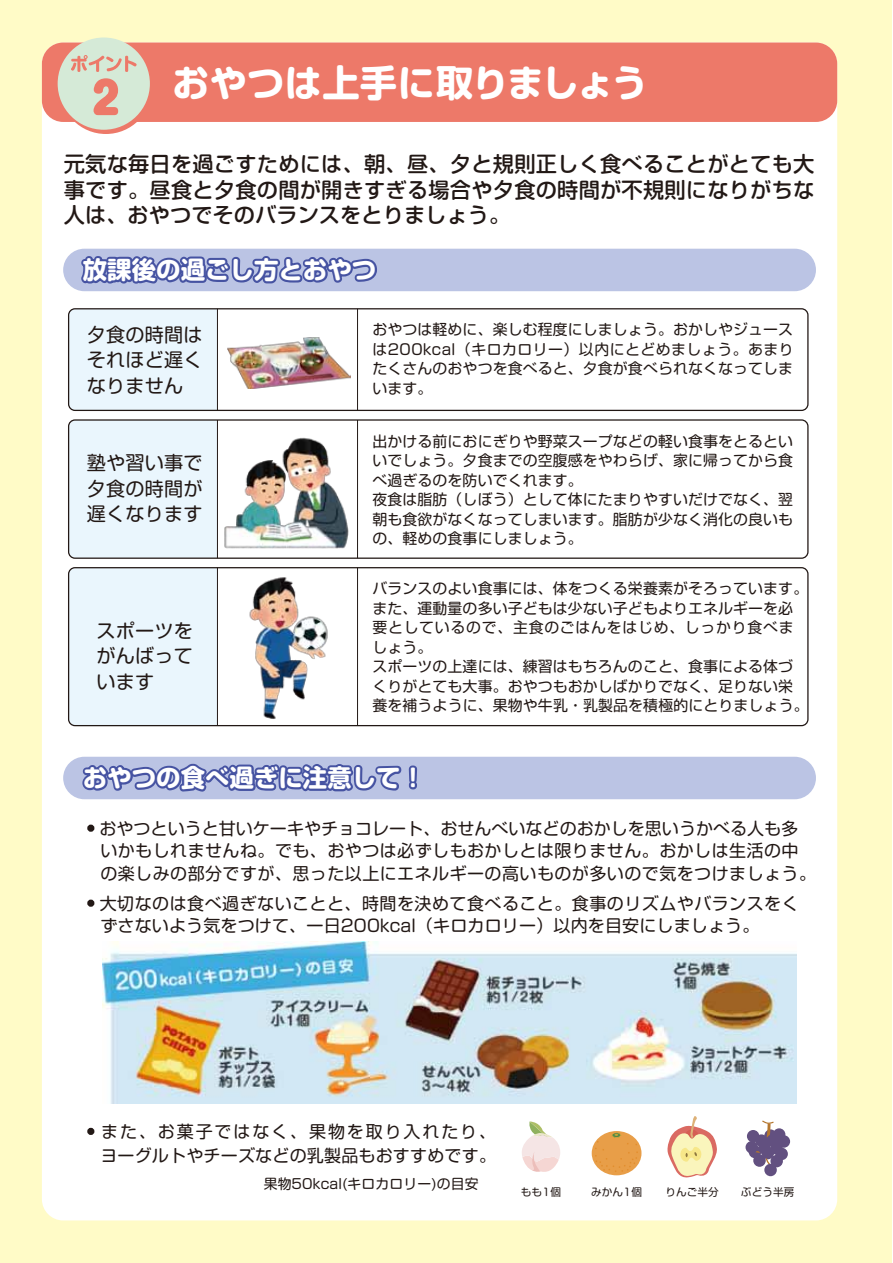
<style>
.page{position:relative;width:893px;height:1263px;background:#fff}
.page>*{position:absolute;margin:0;border:0;box-sizing:border-box;transform-origin:0 0}
.t1{font:700 37.2px "Soft Go Std";color:#fff}
.t2{font:700 24.45px "Soft Go Std";color:#fff}
.t3{font:500 21.3px/25.5px "Soft Go Std";letter-spacing:.01em;color:#221815;text-align:justify}
.t4{font:19.2px/25.5px "Soft Go Std";letter-spacing:.01em;color:#221815;text-align:justify}
.t5{font:16.95px/22.5px "Soft Go Std";letter-spacing:.025em;color:#221815}
.t6{font:14.85px/19.5px "Soft Go Std";letter-spacing:.01em;color:#221815}
.t7{font:13.8px "Soft Go Std";letter-spacing:.01em;color:#221815}
.t8{font:10.65px "Soft Go Std";letter-spacing:.01em;color:#221815}
</style>
<div class="page">
<div style="left:0;top:0;width:892px;height:1263px;background:#fffbc7"></div>
<div style="left:42px;top:43px;width:795px;height:1177px;background:#fff;border-radius:21px"></div>
<div style="left:42px;top:43px;width:795px;height:79px;background:#ed7969;border-radius:21px"></div>
<div style="left:60px;top:42px;width:92px;height:92px;background:#ed7969;border-radius:50%"></div>
<div style="left:58px;top:38px;width:92px;height:92px;background:#d5ead7;border-radius:50%"></div>
<svg style="left:71px;top:55px;width:66px;height:17px"></svg>
<div style="left:63px;top:249px;width:753px;height:42px;background:#bbc4e4;border-radius:21px"></div>
<svg style="left:78px;top:248px;width:301px;height:36px"></svg>
<div style="left:63px;top:757px;width:753px;height:42px;background:#bbc4e4;border-radius:21px"></div>
<div style="left:87px;top:824px;width:7px;height:8px;border:4px solid #221815;border-radius:50%"></div>
<div style="left:87px;top:899px;width:7px;height:8px;border:4px solid #221815;border-radius:50%"></div>
<div style="left:87px;top:1128px;width:7px;height:7px;border:4px solid #221815;border-radius:50%"></div>
<svg style="left:94px;top:78px;width:24px;height:37px"></svg>
<div style="left:70px;top:310px;width:147px;height:99px;background:#eaf6fd"></div>
<svg style="left:70px;top:421px;width:349px;height:374px"></svg>
<div style="left:68px;top:308px;width:741px;height:103px;border:1px solid #221815;border-radius:6px"></div>
<hr style="left:217px;top:309px;width:1px;height:101px;background:#221815">
<hr style="left:357px;top:309px;width:1px;height:101px;background:#221815">
<div style="left:68px;top:419px;width:741px;height:140px;border:1px solid #221815;border-radius:6px"></div>
<hr style="left:217px;top:420px;width:1px;height:138px;background:#221815">
<hr style="left:357px;top:420px;width:1px;height:138px;background:#221815">
<div style="left:68px;top:567px;width:741px;height:159px;border:1px solid #221815;border-radius:6px"></div>
<hr style="left:217px;top:568px;width:1px;height:158px;background:#221815">
<hr style="left:357px;top:568px;width:1px;height:158px;background:#221815">
<img style="left:228px;top:573px;width:118px;height:147px">
<img style="left:222px;top:433px;width:128px;height:117px">
<img style="left:228px;top:337px;width:123px;height:52px">
<img style="left:103px;top:941px;width:694px;height:163px">
<svg style="left:522px;top:1121px;width:38px;height:51px"></svg>
<div style="left:592px;top:1131px;width:49px;height:44px;background:#e89e48;border-radius:50%"></div>
<svg style="left:595px;top:1132px;width:43px;height:40px"></svg>
<svg style="left:667px;top:1116px;width:50px;height:62px"></svg>
<div style="left:775px;top:1148px;width:13px;height:12px;background:#625080;border-radius:50%"></div>
<div style="left:762px;top:1147px;width:12px;height:12px;background:#625080;border-radius:50%"></div>
<div style="left:770px;top:1142px;width:13px;height:12px;background:#625080;border-radius:50%"></div>
<div style="left:747px;top:1130px;width:12px;height:12px;background:#625080;border-radius:50%"></div>
<div style="left:749px;top:1146px;width:12px;height:12px;background:#625080;border-radius:50%"></div>
<div style="left:770px;top:1155px;width:13px;height:12px;background:#625080;border-radius:50%"></div>
<div style="left:778px;top:1135px;width:12px;height:13px;background:#625080;border-radius:50%"></div>
<div style="left:773px;top:1128px;width:12px;height:13px;background:#625080;border-radius:50%"></div>
<svg style="left:762px;top:1120px;width:12px;height:16px"></svg>
<div style="left:766px;top:1134px;width:13px;height:13px;background:#625080;border-radius:50%"></div>
<div style="left:755px;top:1134px;width:13px;height:13px;background:#625080;border-radius:50%"></div>
<svg style="left:752px;top:1151px;width:19px;height:15px"></svg>
<div style="left:745px;top:1141px;width:13px;height:12px;background:#625080;border-radius:50%"></div>
<div style="left:764px;top:1164px;width:13px;height:12px;background:#625080;border-radius:50%"></div>
<div style="left:758px;top:1142px;width:13px;height:12px;background:#625080;border-radius:50%"></div>
<h1 class="t1" style="left:172px;top:56px;width:477px">おやつは上手に取りましょう</h1>
<h3 class="t3" style="left:64px;top:150px;width:752px">元気な毎日を過ごすためには、朝、昼、夕と規則正しく食べることがとても大事です。昼食と夕食の間が開きすぎる場合や夕食の時間が不規則になりがちな人は、おやつでそのバランスをとりましょう。</h3>
<h2 class="t2" style="left:83px;top:252px;width:295px">放課後の過ごし方とおやつ</h2>
<p class="t4" style="left:87px;top:320px;width:117px">夕食の時間はそれほど遅くなりません</p>
<p class="t6" style="left:372px;top:319px;width:423px;text-align:justify">おやつは軽めに、楽しむ程度にしましょう。おかしやジュースは200kcal（キロカロリー）以内にとどめましょう。あまりたくさんのおやつを食べると、夕食が食べられなくなってしまいます。</p>
<p class="t4" style="left:87px;top:449px;width:117px">塾や習い事で夕食の時間が遅くなります</p>
<p class="t4" style="left:97px;top:616px;width:98px">スポーツをがんばっています</p>
<p class="t6" style="left:372px;top:430px;width:422px">出かける前におにぎりや野菜スープなどの軽い食事をとるといいでしょう。夕食までの空腹感をやわらげ、家に帰ってから食べ過ぎるのを防いでくれます。<br>夜食は脂肪（しぼう）として体にたまりやすいだけでなく、翌朝も食欲がなくなってしまいます。脂肪が少なく消化の良いもの、軽めの食事にしましょう。</p>
<p class="t6" style="left:372px;top:578px;width:438px">バランスのよい食事には、体をつくる栄養素がそろっています。また、運動量の多い子どもは少ない子どもよりエネルギーを必要としているので、主食のごはんをはじめ、しっかり食べましょう。<br>スポーツの上達には、練習はもちろんのこと、食事による体づくりがとても大事。おやつもおかしばかりでなく、足りない栄養を補うように、果物や牛乳・乳製品を積極的にとりましょう。</p>
<h2 class="t2" style="left:83px;top:760px;width:344px">おやつの食べ過ぎに注意して！</h2>
<p class="t5" style="left:100px;top:815px;width:717px;text-indent:-18px">・おやつというと甘いケーキやチョコレート、おせんべいなどのおかしを思いうかべる人も多いかもしれませんね。でも、おやつは必ずしもおかしとは限りません。おかしは生活の中の楽しみの部分ですが、思った以上にエネルギーの高いものが多いので気をつけましょう。</p>
<p class="t5" style="left:100px;top:890px;width:700px;text-indent:-18px">・大切なのは食べ過ぎないことと、時間を決めて食べること。食事のリズムやバランスをくずさないよう気をつけて、一日200kcal（キロカロリー）以内を目安にしましょう。</p>
<p class="t5" style="left:82px;top:1118px;width:415px;line-height:24px;text-align:right">・また、お菓子ではなく、果物を取り入れたり、ヨーグルトやチーズなどの乳製品もおすすめです。</p>
<p class="t7" style="left:264px;top:1174px;width:216px">果物50kcal(キロカロリー)の目安</p>
<p class="t8" style="left:521px;top:1185px;width:42px">もも1個</p>
<p class="t8" style="left:591px;top:1185px;width:53px">みかん1個</p>
<p class="t8" style="left:665px;top:1185px;width:55px">りんご半分</p>
<p class="t8" style="left:741px;top:1185px;width:55px">ぶどう半房</p>
</div>
